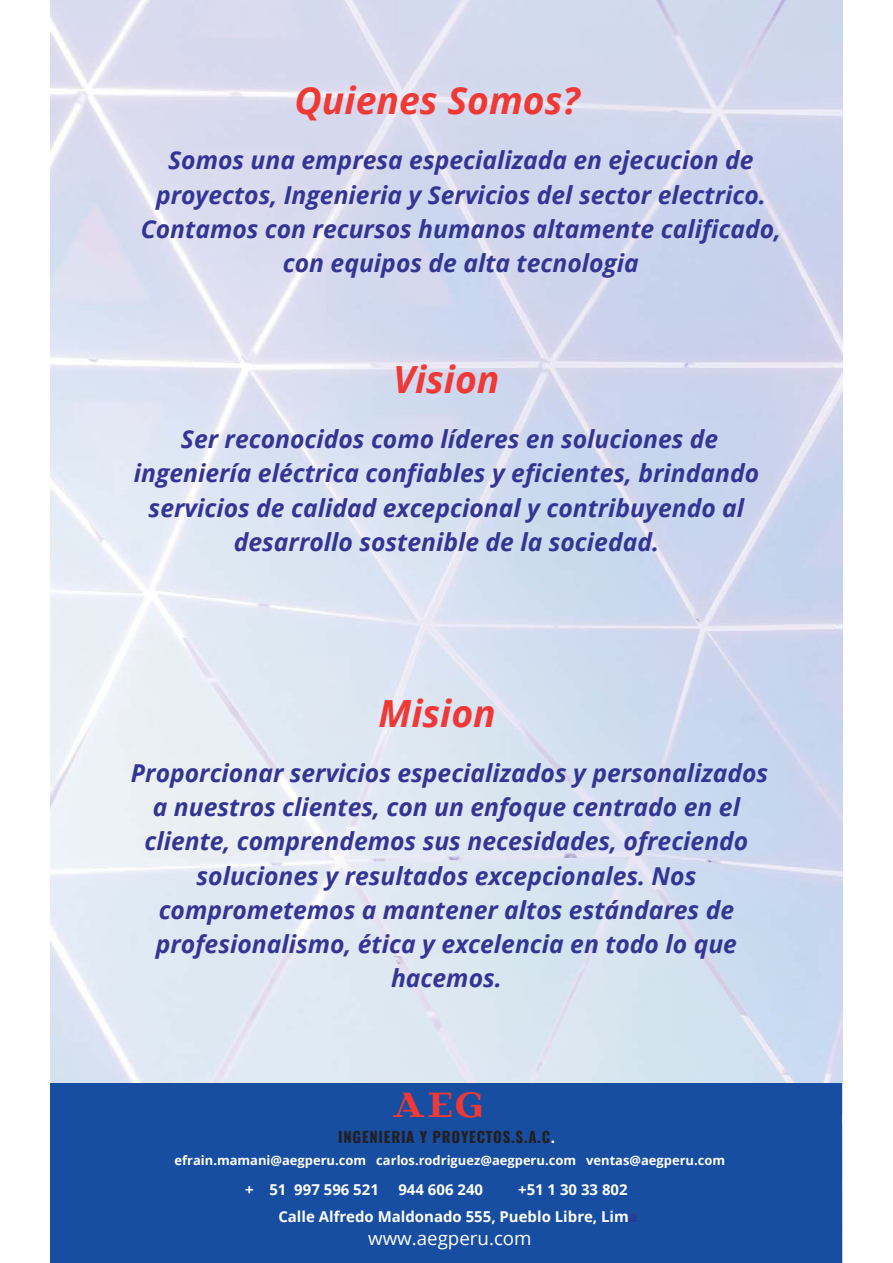
<style>
.page{position:relative;width:893px;height:1263px;background:#fff}
.page>*{position:absolute;margin:0;border:0;box-sizing:border-box;transform-origin:0 0}
.t1{font:italic 700 37.35px "Open Sans";color:#ef3937}
.t2{font:37.35px "Beaumaris";color:#ef3937}
.t3{font:italic 700 24.75px/34.2px "Open Sans";color:#333594;text-align:center}
.t4{font:18.75px "Open Sans";color:#fff}
.t5{font:700 15px/27px "Open Sans";color:#fff}
.t6{font:700 15px "Oswald";letter-spacing:.05em;color:#231f20}
.t7{font:700 12.9px "Open Sans";color:#fff}
.s1{color:#fff}
.s2{color:#333594}
</style>
<div class="page">
<img style="left:51px;top:0;width:791px;height:1084px">
<div style="left:51px;top:1084px;width:791px;height:179px;background:#174ea2"></div>
<h1 class="t1" style="left:295px;top:74px;width:287px">Quienes Somos?</h1>
<p class="t3" style="left:141px;top:143px;width:642px">Somos una empresa especializada en ejecucion de proyectos, Ingenieria y Servicios del sector electrico.<br>Contamos con recursos humanos altamente calificado, con equipos de alta tecnologia</p>
<h1 class="t1" style="left:393px;top:353px;width:108px">Vision</h1>
<p class="t3" style="left:134px;top:422px;width:627px">Ser reconocidos como líderes en soluciones de ingeniería eléctrica confiables y eficientes, brindando servicios de calidad excepcional y contribuyendo al desarrollo sostenible de la sociedad.</p>
<h1 class="t1" style="left:378px;top:687px;width:119px">Mision</h1>
<p class="t3" style="left:131px;top:755px;width:639px">Proporcionar servicios especializados y personalizados a nuestros clientes, con un enfoque centrado en el cliente, comprendemos sus necesidades, ofreciendo soluciones y resultados excepcionales. Nos comprometemos a mantener altos estándares de profesionalismo, ética y excelencia en todo lo que hacemos.</p>
<h1 class="t2" style="left:392px;top:1084px;width:92px">AEG</h1>
<p class="t7" style="left:175px;top:1151px;width:552px">efrain.mamani@aegperu.com carlos.rodriguez@aegperu.com ventas@aegperu.com</p>
<p class="t5" style="left:245px;top:1176px;width:135px">+ 51 997 596 521</p>
<p class="t5" style="left:398px;top:1176px;width:86px">944 606 240</p>
<p class="t6" style="left:338px;top:1125px;width:218px">INGENIERIA Y PROYECTOS.S.A.C<span class="s1">.</span></p>
<p class="t5" style="left:278px;top:1176px;width:361px;text-indent:240px">+51 1 30 33 802<br>Calle Alfredo Maldonado 555, Pueblo Libre, Lim<span class="s2">a</span></p>
<p class="t4" style="left:368px;top:1225px;width:165px">www.aegperu.com</p>
</div>
